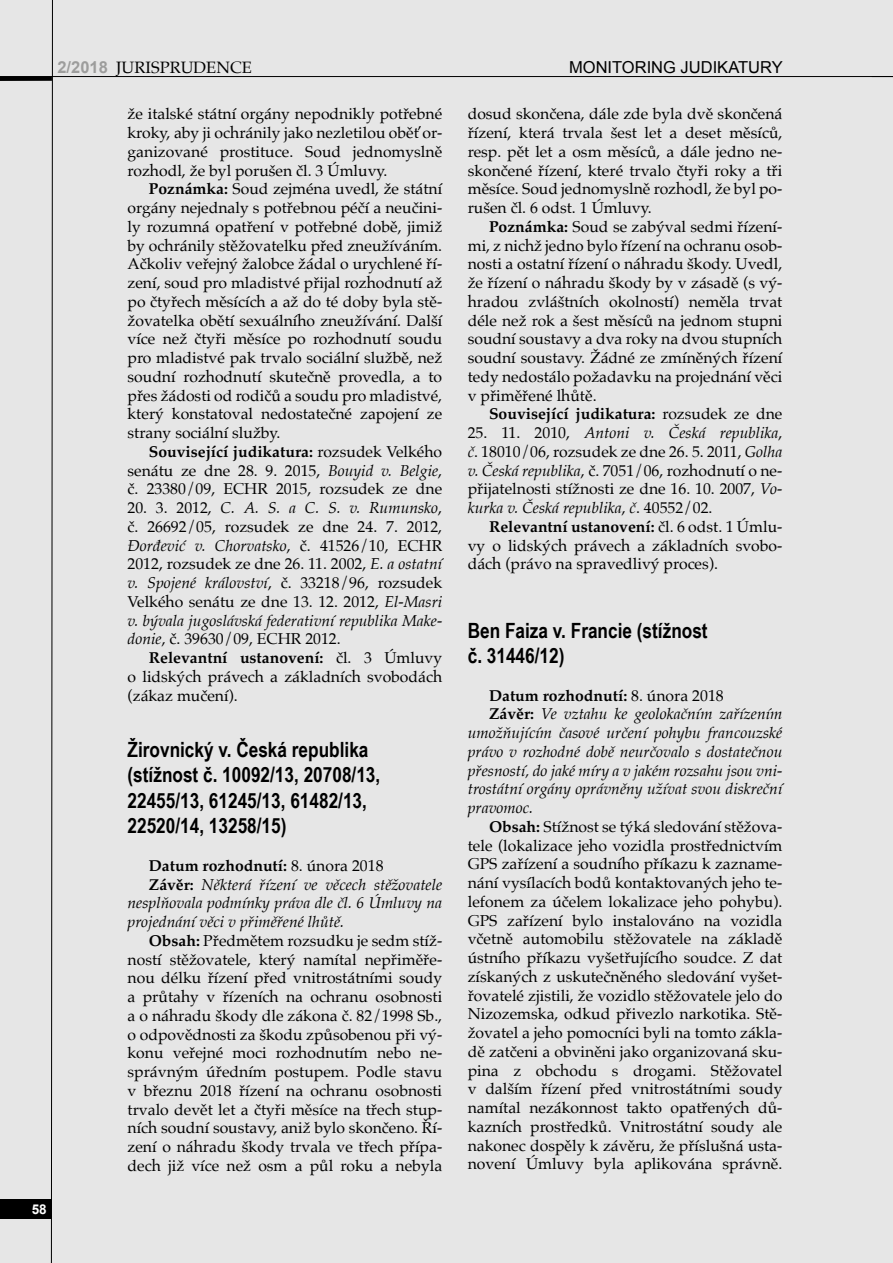
<style>
.page{position:relative;width:893px;height:1263px;background:#e6e6e6}
.page>*{position:absolute;margin:0;border:0;box-sizing:border-box;transform-origin:0 0}
.titulek_14_17{font:700 21px/25.5px "Arial Narrow";color:#000}
.t1{font:16.5px "Arial";color:#000}
.t2{font:16.5px "Palatino";color:#000}
.t3{font:15.75px/18.8px "Palatino";color:#000;text-align:justify}
.t4{font:italic 15.75px/18.8px "Palatino";color:#000;text-align:justify}
.t5{font:700 15.75px "Palatino";color:#000}
.t6{font:700 13.5px "Arial";color:#fff}
.s1{font-family:"Arial";font-weight:700;color:#9d9d9c}
.s2{font-weight:700}
.s3{font-style:italic}
.s4{font-weight:400}
.s5{font-weight:700;font-style:normal}
</style>
<div class="page">
<svg style="left:51px;top:0;width:2px;height:1263px"></svg>
<hr style="left:0;top:76px;width:893px;height:1px;background:#000">
<svg style="left:0;top:77px;width:52px;height:4px"></svg>
<div style="left:0;top:1199px;width:51px;height:19px;background:#000"></div>
<p class="t2" style="left:57px;top:54px;width:196px"><span class="s1">2/2018</span> JURISPRUDENCE</p>
<p class="t1" style="left:569px;top:57px;width:215px">MONITORING JUDIKATURY</p>
<p class="t6" style="left:32px;top:1200px;width:17px">58</p>
<p class="t3" style="left:128px;top:104px;width:316px">že italské státní orgány nepodnikly potřebné kroky, aby ji ochránily jako nezletilou oběť or&shy;ganizované prostituce. Soud jednomyslně rozhodl, že byl porušen čl. 3 Úmluvy.</p>
<p class="t3" style="left:128px;top:179px;width:316px;text-indent:21px"><span class="s2">Poznámka:</span> Soud zejména uvedl, že státní orgány nejednaly s potřebnou péčí a neučini&shy;ly rozumná opatření v potřebné době, jimiž by ochránily stěžovatelku před zneužíváním.<br>Ačkoliv veřejný žalobce žádal o urychlené ří&shy;zení, soud pro mladistvé přijal rozhodnutí až po čtyřech měsících a až do té doby byla stě&shy;žovatelka obětí sexuálního zneužívání. Další více než čtyři měsíce po rozhodnutí soudu pro mladistvé pak trvalo sociální službě, než soudní rozhodnutí skutečně provedla, a to přes žádosti od rodičů a soudu pro mladistvé, který konstatoval nedostatečné zapojení ze strany sociální služby.</p>
<p class="t3" style="left:128px;top:442px;width:316px;text-indent:21px"><span class="s2">Související judikatura:</span> rozsudek Velkého senátu ze dne 28. 9. 2015, <span class="s3">Bouyid v. Belgie</span>, č. 23380/09, ECHR 2015, rozsudek ze dne</p>
<p class="t3" style="left:128px;top:498px;width:316px">20. 3. 2012, <span class="s3">C. A. S. a C. S. v. Rumunsko</span>, č. 26692/05, rozsudek ze dne 24. 7. 2012, <span class="s3">Đorđević v. Chorvatsko</span>, č. 41526/10, ECHR 2012, rozsudek ze dne 26. 11. 2002, <span class="s3">E. a ostatní v. Spojené království</span>, č. 33218/96, rozsudek Velkého senátu ze dne 13. 12. 2012, <span class="s3">El-Masri v. bývala jugoslávská federativní republika Make&shy;donie</span>, č. 39630/09, ECHR 2012.</p>
<p class="t3" style="left:128px;top:648px;width:316px;text-indent:21px"><span class="s2">Relevantní ustanovení:</span> čl. 3 Úmluvy o lidských právech a základních svobodách (zákaz mučení).</p>
<p class="titulek_14_17" style="left:128px;top:736px;width:254px">Žirovnický v. Česká republika (stížnost č. 10092/13, 20708/13,<br>22455/13, 61245/13, 61482/13,<br>22520/14, 13258/15)</p>
<p class="t5" style="left:149px;top:852px;width:236px">Datum rozhodnutí: <span class="s4">8. února 2018</span></p>
<p class="t4" style="left:128px;top:875px;width:316px;text-indent:21px"><span class="s5">Závěr:</span> Některá řízení ve věcech stěžovatele nesplňovala podmínky práva dle čl. 6 Úmluvy na projednání věci v přiměřené lhůtě.</p>
<p class="t3" style="left:128px;top:931px;width:316px;text-indent:21px"><span class="s2">Obsah:</span> Předmětem rozsudku je sedm stíž&shy;ností stěžovatele, který namítal nepřiměře&shy;nou délku řízení před vnitrostátními soudy a průtahy v řízeních na ochranu osobnosti a o náhradu škody dle zákona č. 82/1998 Sb., o odpovědnosti za škodu způsobenou při vý&shy;konu veřejné moci rozhodnutím nebo ne&shy;správným úředním postupem. Podle stavu v březnu 2018 řízení na ochranu osobnosti trvalo devět let a čtyři měsíce na třech stup&shy;ních soudní soustavy, aniž bylo skončeno. Ří&shy;zení o náhradu škody trvala ve třech přípa&shy;dech již více než osm a půl roku a nebyla</p>
<p class="t3" style="left:468px;top:104px;width:316px">dosud skončena, dále zde byla dvě skončená řízení, která trvala šest let a deset měsíců, resp. pět let a osm měsíců, a dále jedno ne&shy;skončené řízení, které trvalo čtyři roky a tři měsíce. Soud jednomyslně rozhodl, že byl po&shy;rušen čl. 6 odst. 1 Úmluvy.</p>
<p class="t3" style="left:468px;top:217px;width:316px;text-indent:21px"><span class="s2">Poznámka:</span> Soud se zabýval sedmi řízení&shy;mi, z nichž jedno bylo řízení na ochranu osob&shy;nosti a ostatní řízení o náhradu škody. Uvedl, že řízení o náhradu škody by v zásadě (s vý&shy;hradou zvláštních okolností) neměla trvat déle než rok a šest měsíců na jednom stupni soudní soustavy a dva roky na dvou stupních soudní soustavy. Žádné ze zmíněných řízení tedy nedostálo požadavku na projednání věci v přiměřené lhůtě.</p>
<p class="t5" style="left:489px;top:400px;width:295px">Související judikatura: <span class="s4">rozsudek ze dne</span></p>
<p class="t3" style="left:468px;top:423px;width:316px">25. 11. 2010, <span class="s3">Antoni v. Česká republika</span>, <span class="s3">č</span>. 18010/06, rozsudek ze dne 26. 5. 2011, <span class="s3">Golha v. Česká republika</span>, č. 7051/06, rozhodnutí o ne&shy;přijatelnosti stížnosti ze dne 16. 10. 2007, <span class="s3">Vo&shy;kurka v. Česká republika</span>, <span class="s3">č</span>. 40552/02.</p>
<p class="t3" style="left:468px;top:517px;width:316px;text-indent:21px"><span class="s2">Relevantní ustanovení:</span> čl. 6 odst. 1 Úmlu&shy;vy o lidských právech a základních svobo&shy;dách (právo na spravedlivý proces).</p>
<p class="titulek_14_17" style="left:468px;top:616px;width:241px">Ben Faiza v. Francie (stížnost č. 31446/12)</p>
<p class="t5" style="left:489px;top:682px;width:236px">Datum rozhodnutí: <span class="s4">8. února 2018</span></p>
<p class="t4" style="left:468px;top:704px;width:316px;text-indent:21px"><span class="s5">Závěr:</span> Ve vztahu ke geolokačním zařízením umožňujícím časové určení pohybu francouzské právo v rozhodné době neurčovalo s dostatečnou přesností, do jaké míry a v jakém rozsahu jsou vni&shy;trostátní orgány oprávněny užívat svou diskreční pravomoc.</p>
<p class="t3" style="left:468px;top:817px;width:316px;text-indent:21px"><span class="s2">Obsah:</span> Stížnost se týká sledování stěžova&shy;tele (lokalizace jeho vozidla prostřednictvím GPS zařízení a soudního příkazu k zazname&shy;nání vysílacích bodů kontaktovaných jeho te&shy;lefonem za účelem lokalizace jeho pohybu).<br>GPS zařízení bylo instalováno na vozidla včetně automobilu stěžovatele na základě ústního příkazu vyšetřujícího soudce. Z dat získaných z uskutečněného sledování vyšet&shy;řovatelé zjistili, že vozidlo stěžovatele jelo do Nizozemska, odkud přivezlo narkotika. Stě&shy;žovatel a jeho pomocníci byli na tomto zákla&shy;dě zatčeni a obviněni jako organizovaná sku&shy;pina z obchodu s drogami. Stěžovatel v dalším řízení před vnitrostátními soudy namítal nezákonnost takto opatřených dů&shy;kazních prostředků. Vnitrostátní soudy ale nakonec dospěly k závěru, že příslušná usta&shy;novení Úmluvy byla aplikována správně.</p>
</div>
